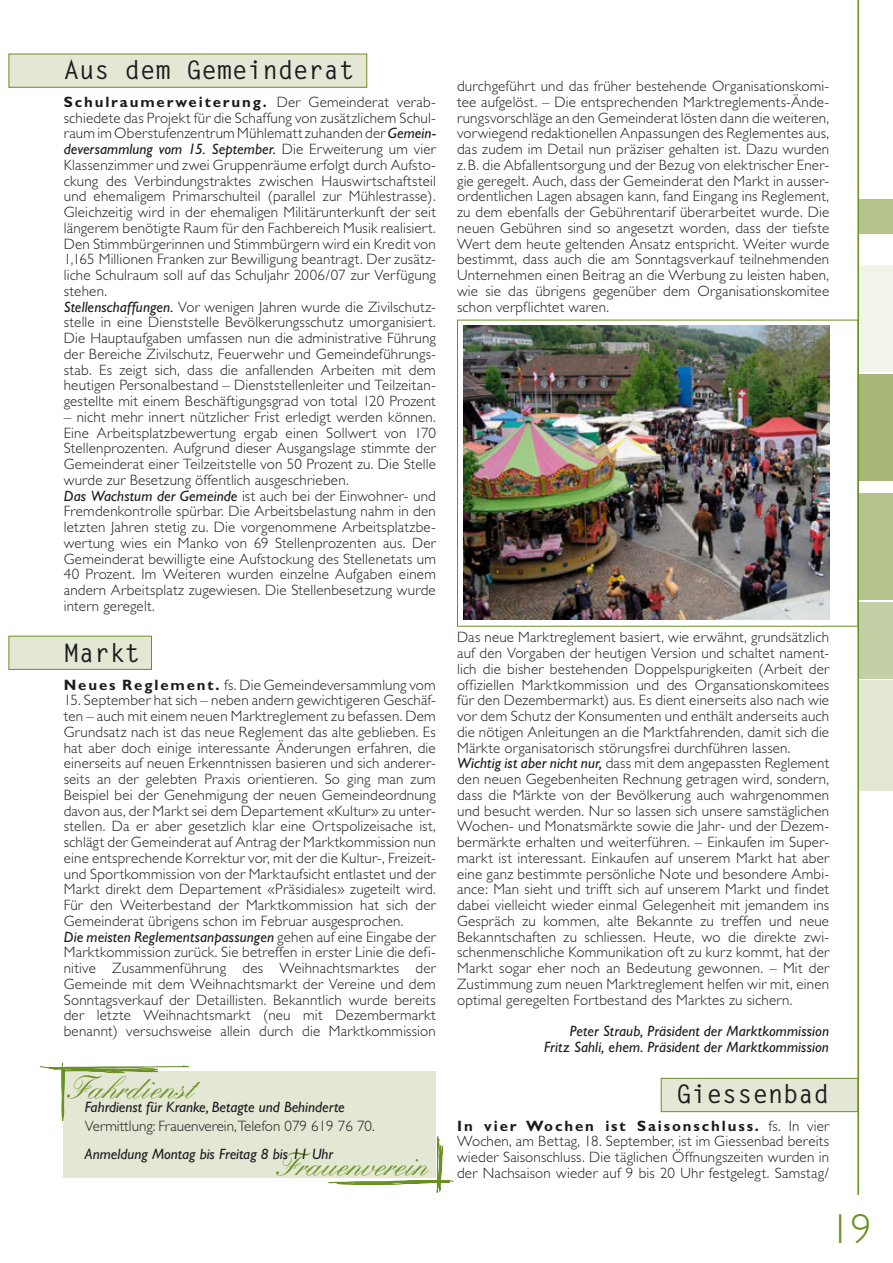
<style>
.page{position:relative;width:893px;height:1263px;background:#fff}
.page>*{position:absolute;margin:0;border:0;box-sizing:border-box;transform-origin:0 0}
.t1{font:300 42px "Gill Sans";color:#689122}
.t2{font:500 31.8px "Kuenstler Script";color:#689122}
.t3{font:700 25.5px "Letter Gothic";color:#1b1c20}
.t4{font:300 15px/15.8px "Gill Sans";letter-spacing:.015em;color:#1b1c20}
.t5{font:italic 15px/15.8px "Gill Sans";color:#1b1c20;text-align:right}
.s1{font-weight:700}
.s2{font-weight:400;font-style:italic}
</style>
<div class="page">
<div style="left:859px;top:200px;width:34px;height:34px;background:#b6c38c"></div>
<div style="left:859px;top:266px;width:34px;height:106px;background:#f2f4ea"></div>
<div style="left:859px;top:680px;width:34px;height:110px;background:#e3e7d3"></div>
<div style="left:859px;top:602px;width:34px;height:76px;background:#c5cfa5"></div>
<div style="left:859px;top:374px;width:34px;height:106px;background:#a7b876"></div>
<div style="left:859px;top:493px;width:34px;height:107px;background:#b6c38c"></div>
<hr style="left:857px;top:0;width:2px;height:1195px;background:#689122">
<div style="left:9px;top:636px;width:142px;height:33px;background:#e3e7d3"></div>
<div style="left:9px;top:636px;width:143px;height:34px;border:1px solid #689122"></div>
<div style="left:9px;top:54px;width:358px;height:33px;background:#e3e7d3"></div>
<div style="left:9px;top:54px;width:358px;height:34px;border:1px solid #689122"></div>
<div style="left:661px;top:1078px;width:197px;height:34px;background:#e3e7d3"></div>
<div style="left:661px;top:1078px;width:197px;height:34px;border:1px solid #689122"></div>
<svg style="left:40px;top:1062px;width:414px;height:131px"></svg>
<div style="left:457px;top:320px;width:401px;height:307px;border:1px solid #689122"></div>
<img style="left:464px;top:325px;width:365px;height:295px">
<h3 class="t3" style="left:64px;top:60px;width:292px">Aus dem Gemeinderat</h3>
<p class="t4" style="left:64px;top:96px;width:374px"><span class="s1">Schulraumerweiterung.</span> Der Gemeinderat verab&shy;schiedete das Projekt für die Schaffung von zusätzlichem Schul&shy;raum im Oberstufenzentrum Mühlematt zuhanden der <span class="s2">Gemein&shy;deversammlung vom 15. September.</span> Die Erweiterung um vier Klassenzimmer und zwei Gruppenräume erfolgt durch Aufsto&shy;ckung des Verbindungstraktes zwischen Hauswirtschaftsteil und ehemaligem Primarschulteil (parallel zur Mühlestrasse).<br>Gleichzeitig wird in der ehemaligen Militärunterkunft der seit längerem benötigte Raum für den Fachbereich Musik realisiert.<br>Den Stimmbürgerinnen und Stimmbürgern wird ein Kredit von 1,165 Millionen Franken zur Bewilligung beantragt. Der zusätz&shy;liche Schulraum soll auf das Schuljahr 2006/07 zur Verfügung stehen.<br><span class="s2">Stellenschaffungen.</span> Vor wenigen Jahren wurde die Zivilschutz&shy;stelle in eine Dienststelle Bevölkerungsschutz umorganisiert.<br>Die Hauptaufgaben umfassen nun die administrative Führung der Bereiche Zivilschutz, Feuerwehr und Gemeindeführungs&shy;stab. Es zeigt sich, dass die anfallenden Arbeiten mit dem heutigen Personalbestand – Dienststellenleiter und Teilzeitan&shy;gestellte mit einem Beschäftigungsgrad von total 120 Prozent</p>
<p class="t4" style="left:64px;top:411px;width:374px">– nicht mehr innert nützlicher Frist erledigt werden können.<br>Eine Arbeitsplatzbewertung ergab einen Sollwert von 170<br>Stellenprozenten. Aufgrund dieser Ausgangslage stimmte der Gemeinderat einer Teilzeitstelle von 50 Prozent zu. Die Stelle wurde zur Besetzung öffentlich ausgeschrieben.<br><span class="s2">Das Wachstum der Gemeinde</span> ist auch bei der Einwohner- und Fremdenkontrolle spürbar. Die Arbeitsbelastung nahm in den letzten Jahren stetig zu. Die vorgenommene Arbeitsplatzbe&shy;wertung wies ein Manko von 69 Stellenprozenten aus. Der Gemeinderat bewilligte eine Aufstockung des Stellenetats um 40 Prozent. Im Weiteren wurden einzelne Aufgaben einem andern Arbeitsplatz zugewiesen. Die Stellenbesetzung wurde intern geregelt.</p>
<h3 class="t3" style="left:64px;top:643px;width:78px">Markt</h3>
<p class="t4" style="left:64px;top:678px;width:374px"><span class="s1">Neues Reglement.</span> fs. Die Gemeindeversammlung vom</p>
<p class="t4" style="left:64px;top:694px;width:374px">15. September hat sich – neben andern gewichtigeren Geschäf&shy;ten – auch mit einem neuen Marktreglement zu befassen. Dem Grundsatz nach ist das neue Reglement das alte geblieben. Es hat aber doch einige interessante Änderungen erfahren, die einerseits auf neuen Erkenntnissen basieren und sich anderer&shy;seits an der gelebten Praxis orientieren. So ging man zum Beispiel bei der Genehmigung der neuen Gemeindeordnung davon aus, der Markt sei dem Departement «Kultur» zu unter&shy;stellen. Da er aber gesetzlich klar eine Ortspolizeisache ist, schlägt der Gemeinderat auf Antrag der Marktkommission nun eine entsprechende Korrektur vor, mit der die Kultur-, Freizeit&shy;und Sportkommission von der Marktaufsicht entlastet und der Markt direkt dem Departement «Präsidiales» zugeteilt wird.<br>Für den Weiterbestand der Marktkommission hat sich der Gemeinderat übrigens schon im Februar ausgesprochen.<br><span class="s2">Die meisten Reglementsanpassungen</span> gehen auf eine Eingabe der Marktkommission zurück. Sie betreffen in erster Linie die defi&shy;nitive Zusammenführung des Weihnachtsmarktes der Gemeinde mit dem Weihnachtsmarkt der Vereine und dem Sonntagsverkauf der Detaillisten. Bekanntlich wurde bereits der letzte Weihnachtsmarkt (neu mit Dezembermarkt benannt) versuchsweise allein durch die Marktkommission</p>
<h2 class="t2" style="left:68px;top:1079px;width:128px">Fahrdienst</h2>
<p class="t5" style="left:85px;top:1100px;width:261px">Fahrdienst für Kranke, Betagte und Behinderte</p>
<p class="t4" style="left:85px;top:1120px;width:291px">Vermittlung: Frauenverein,Telefon 079 619 76 70.</p>
<p class="t5" style="left:85px;top:1148px;width:250px">Anmeldung Montag bis Freitag 8 bis 11 Uhr</p>
<h2 class="t2" style="left:277px;top:1155px;width:152px">Frauenverein</h2>
<p class="t4" style="left:457px;top:80px;width:374px;text-align:justify">durchgeführt und das früher bestehende Organisationskomi&shy;tee aufgelöst. – Die entsprechenden Marktreglements-Ände&shy;rungsvorschläge an den Gemeinderat lösten dann die weiteren, vorwiegend redaktionellen Anpassungen des Reglementes aus, das zudem im Detail nun präziser gehalten ist. Dazu wurden z. B. die Abfallentsorgung und der Bezug von elektrischer Ener&shy;gie geregelt. Auch, dass der Gemeinderat den Markt in ausser&shy;ordentlichen Lagen absagen kann, fand Eingang ins Reglement, zu dem ebenfalls der Gebührentarif überarbeitet wurde. Die neuen Gebühren sind so angesetzt worden, dass der tiefste Wert dem heute geltenden Ansatz entspricht. Weiter wurde bestimmt, dass auch die am Sonntagsverkauf teilnehmenden Unternehmen einen Beitrag an die Werbung zu leisten haben, wie sie das übrigens gegenüber dem Organisationskomitee schon verpflichtet waren.</p>
<p class="t4" style="left:457px;top:631px;width:374px">Das neue Marktreglement basiert, wie erwähnt, grundsätzlich auf den Vorgaben der heutigen Version und schaltet nament&shy;lich die bisher bestehenden Doppelspurigkeiten (Arbeit der offiziellen Marktkommission und des Organsationskomitees für den Dezembermarkt) aus. Es dient einerseits also nach wie vor dem Schutz der Konsumenten und enthält anderseits auch die nötigen Anleitungen an die Marktfahrenden, damit sich die Märkte organisatorisch störungsfrei durchführen lassen.<br><span class="s2">Wichtig ist aber nicht nur,</span> dass mit dem angepassten Reglement den neuen Gegebenheiten Rechnung getragen wird, sondern, dass die Märkte von der Bevölkerung auch wahrgenommen und besucht werden. Nur so lassen sich unsere samstäglichen Wochen- und Monatsmärkte sowie die Jahr- und der Dezem&shy;bermärkte erhalten und weiterführen. – Einkaufen im Super&shy;markt ist interessant. Einkaufen auf unserem Markt hat aber eine ganz bestimmte persönliche Note und besondere Ambi&shy;ance: Man sieht und trifft sich auf unserem Markt und findet dabei vielleicht wieder einmal Gelegenheit mit jemandem ins Gespräch zu kommen, alte Bekannte zu treffen und neue Bekanntschaften zu schliessen. Heute, wo die direkte zwi&shy;schenmenschliche Kommunikation oft zu kurz kommt, hat der Markt sogar eher noch an Bedeutung gewonnen. – Mit der Zustimmung zum neuen Marktreglement helfen wir mit, einen optimal geregelten Fortbestand des Marktes zu sichern.</p>
<p class="t5" style="left:544px;top:1025px;width:286px">Peter Straub, Präsident der Marktkommission<br>Fritz Sahli, ehem. Präsident der Marktkommission</p>
<h3 class="t3" style="left:676px;top:1084px;width:155px">Giessenbad</h3>
<p class="t4" style="left:457px;top:1119px;width:374px;text-align:justify"><span class="s1">In vier Wochen ist Saisonschluss.</span> fs. In vier Wochen, am Bettag, 18. September, ist im Giessenbad bereits wieder Saisonschluss. Die täglichen Öffnungszeiten wurden in der Nachsaison wieder auf 9 bis 20 Uhr festgelegt. Samstag/</p>
<h1 class="t1" style="left:830px;top:1215px;width:43px">19</h1>
</div>
